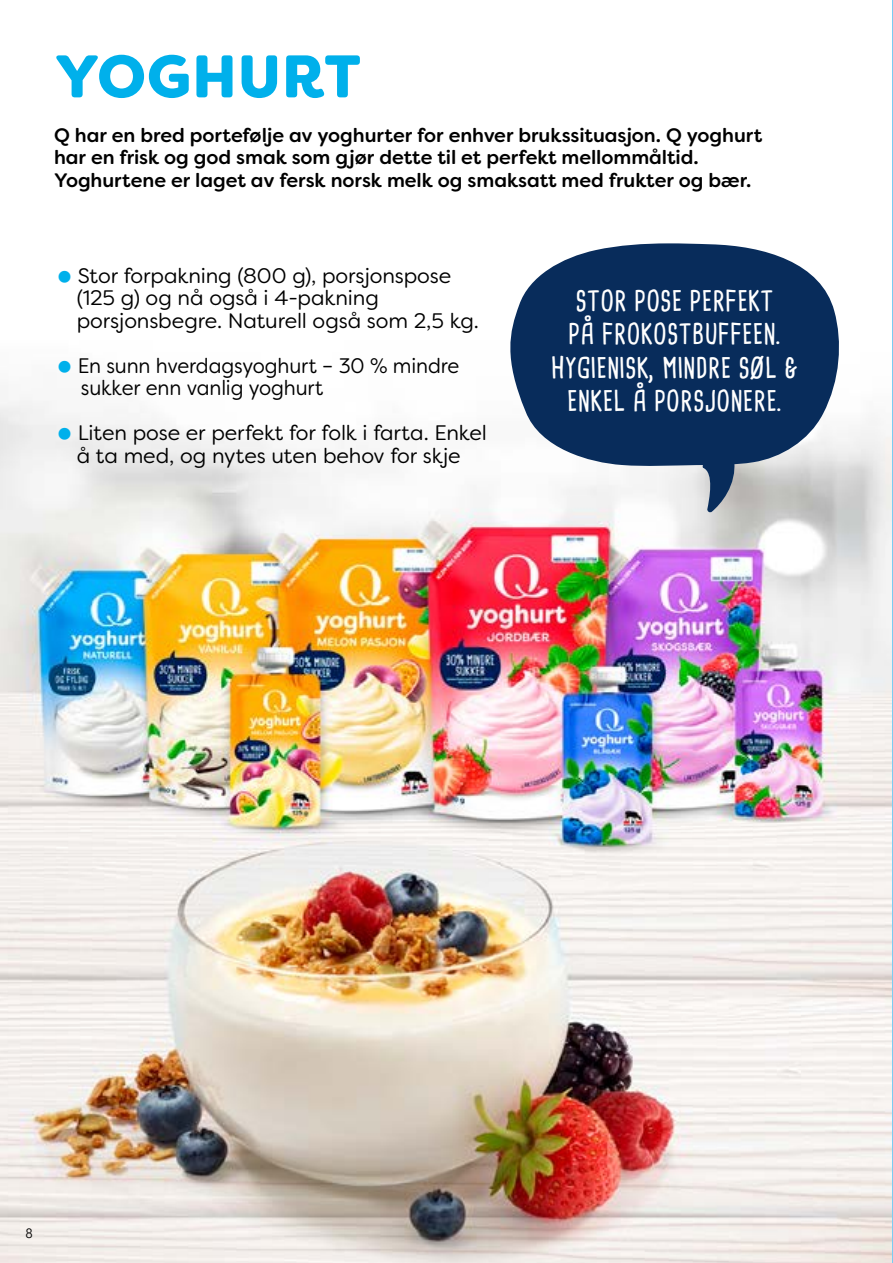
<style>
.page{position:relative;width:893px;height:1263px;background:#fff}
.page>*{position:absolute;margin:0;border:0;box-sizing:border-box;transform-origin:0 0}
.t1{font:900 60px "Filson Soft";letter-spacing:.02em;color:#00b0eb}
.t2{font:700 27.75px/33.2px "Cardenio Modern";color:#fff;text-align:center}
.t3{font:21px/22.5px "Filson Soft";letter-spacing:-.005em;color:#000}
.t4{font:21px/22.5px "Filson Soft";letter-spacing:-.005em;color:#000;scale:.95 1}
.t5{font:500 19.5px/22.5px "Filson Soft";letter-spacing:-.005em;color:#000}
.t6{font:13.5px "Avenir";color:#000}
</style>
<div class="page">
<img style="left:891px;top:0;width:2px;height:1263px">
<img style="left:0;top:400px;width:891px;height:863px">
<svg style="left:503px;top:243px;width:340px;height:224px;fill:#082c5b"></svg>
<svg style="left:702px;top:455px;width:35px;height:58px;background:#556a86"></svg>
<svg style="left:59px;top:428px;width:11px;height:12px"></svg>
<h1 class="t1" style="left:55px;top:38px;width:308px">YOGHURT</h1>
<p class="t5" style="left:54px;top:124px;width:710px">Q har en bred portefølje av yoghurter for enhver brukssituasjon. Q yoghurt har en frisk og god smak som gjør dette til et perfekt mellommåltid.<br>Yoghurtene er laget av fersk norsk melk og smaksatt med frukter og bær.</p>
<p class="t3" style="left:77px;top:264px;width:404px">Stor forpakning (800 g), porsjonspose (125 g) og nå også i 4-pakning porsjonsbegre. Naturell også som 2,5 kg.</p>
<p class="t4" style="left:78px;top:354px;width:403px">En sunn hverdagsyoghurt – 30 % mindre sukker enn vanlig yoghurt</p>
<p class="t3" style="left:77px;top:422px;width:412px">Liten pose er perfekt for folk i farta. Enkel å ta med, og nytes uten behov for skje</p>
<h2 class="t2" style="left:551px;top:284px;width:250px">STOR POSE PERFEKT<br>PÅ FROKOSTBUFFEEN.<br>HYGIENISK, MINDRE SØL &amp;<br>ENKEL Å PORSJONERE.</h2>
<p class="t6" style="left:26px;top:1225px;width:9px">8</p>
</div>
